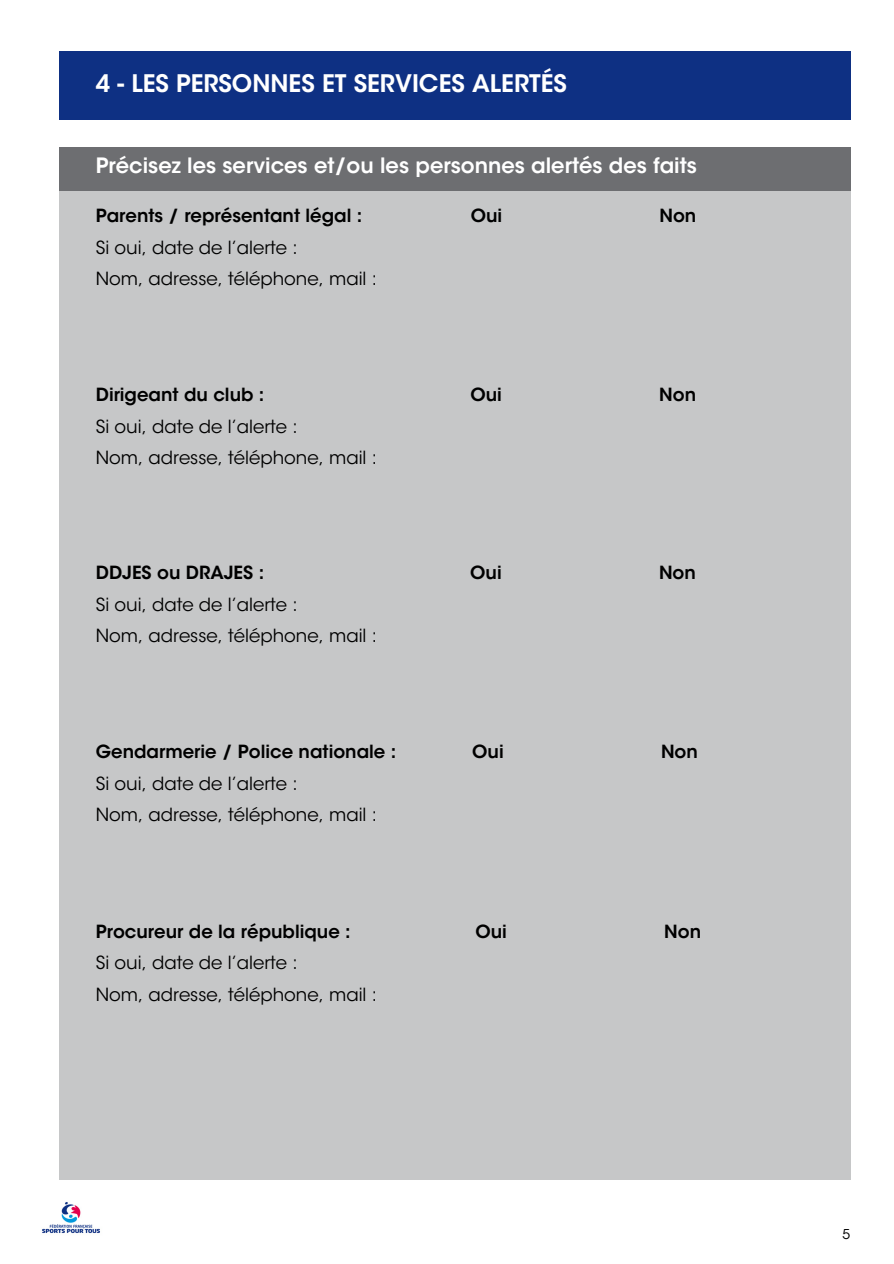
<style>
.page{position:relative;width:894px;height:1264px;background:#fff}
.page>*{position:absolute;margin:0;border:0;box-sizing:border-box;transform-origin:0 0}
.t1{font:600 24px "ITC Avant Garde Std";color:#fff}
.t2{font:600 21px "ITC Avant Garde Std";color:#fff}
.t3{font:18px "ITC Avant Garde Std";color:#000}
.t4{font:600 18px "ITC Avant Garde Std";color:#000}
.t5{font:13.5px "ITC Avant Garde Std";color:#000}
</style>
<div class="page">
<img style="left:42px;top:1202px;width:58px;height:32px">
<div style="left:59px;top:147px;width:791px;height:47px;background:#6d6e71"></div>
<div style="left:59px;top:197px;width:791px;height:982px;background:#c6c7c8"></div>
<div style="left:59px;top:51px;width:791px;height:69px;background:#0e3083"></div>
<p class="t1" style="left:96px;top:74px;width:472px">4 - LES PERSONNES ET SERVICES ALERTÉS</p>
<h2 class="t2" style="left:96px;top:158px;width:602px">Précisez les services et/ou les personnes alertés des faits</h2>
<p class="t4" style="left:96px;top:209px;width:268px">Parents / représentant légal :</p>
<p class="t4" style="left:470px;top:209px;width:33px">Oui</p>
<p class="t4" style="left:659px;top:209px;width:38px">Non</p>
<p class="t3" style="left:96px;top:240px;width:203px">Si oui, date de l’alerte :</p>
<p class="t3" style="left:96px;top:272px;width:282px">Nom, adresse, téléphone, mail :</p>
<p class="t4" style="left:96px;top:388px;width:170px">Dirigeant du club :</p>
<p class="t4" style="left:470px;top:388px;width:33px">Oui</p>
<p class="t4" style="left:659px;top:388px;width:38px">Non</p>
<p class="t3" style="left:96px;top:419px;width:203px">Si oui, date de l’alerte :</p>
<p class="t3" style="left:96px;top:451px;width:282px">Nom, adresse, téléphone, mail :</p>
<p class="t4" style="left:96px;top:566px;width:170px">DDJES ou DRAJES :</p>
<p class="t4" style="left:470px;top:566px;width:33px">Oui</p>
<p class="t4" style="left:658px;top:566px;width:38px">Non</p>
<p class="t3" style="left:96px;top:597px;width:203px">Si oui, date de l’alerte :</p>
<p class="t3" style="left:96px;top:629px;width:282px">Nom, adresse, téléphone, mail :</p>
<p class="t4" style="left:96px;top:744px;width:302px">Gendarmerie / Police nationale :</p>
<p class="t4" style="left:472px;top:744px;width:33px">Oui</p>
<p class="t4" style="left:660px;top:744px;width:38px">Non</p>
<p class="t3" style="left:96px;top:776px;width:203px">Si oui, date de l’alerte :</p>
<p class="t3" style="left:96px;top:807px;width:282px">Nom, adresse, téléphone, mail :</p>
<p class="t4" style="left:96px;top:924px;width:256px">Procureur de la république :</p>
<p class="t4" style="left:475px;top:924px;width:33px">Oui</p>
<p class="t4" style="left:664px;top:924px;width:38px">Non</p>
<p class="t3" style="left:96px;top:955px;width:203px">Si oui, date de l’alerte :</p>
<p class="t3" style="left:96px;top:987px;width:282px">Nom, adresse, téléphone, mail :</p>
<h1 class="t5" style="left:842px;top:1228px;width:9px">5</h1>
</div>
